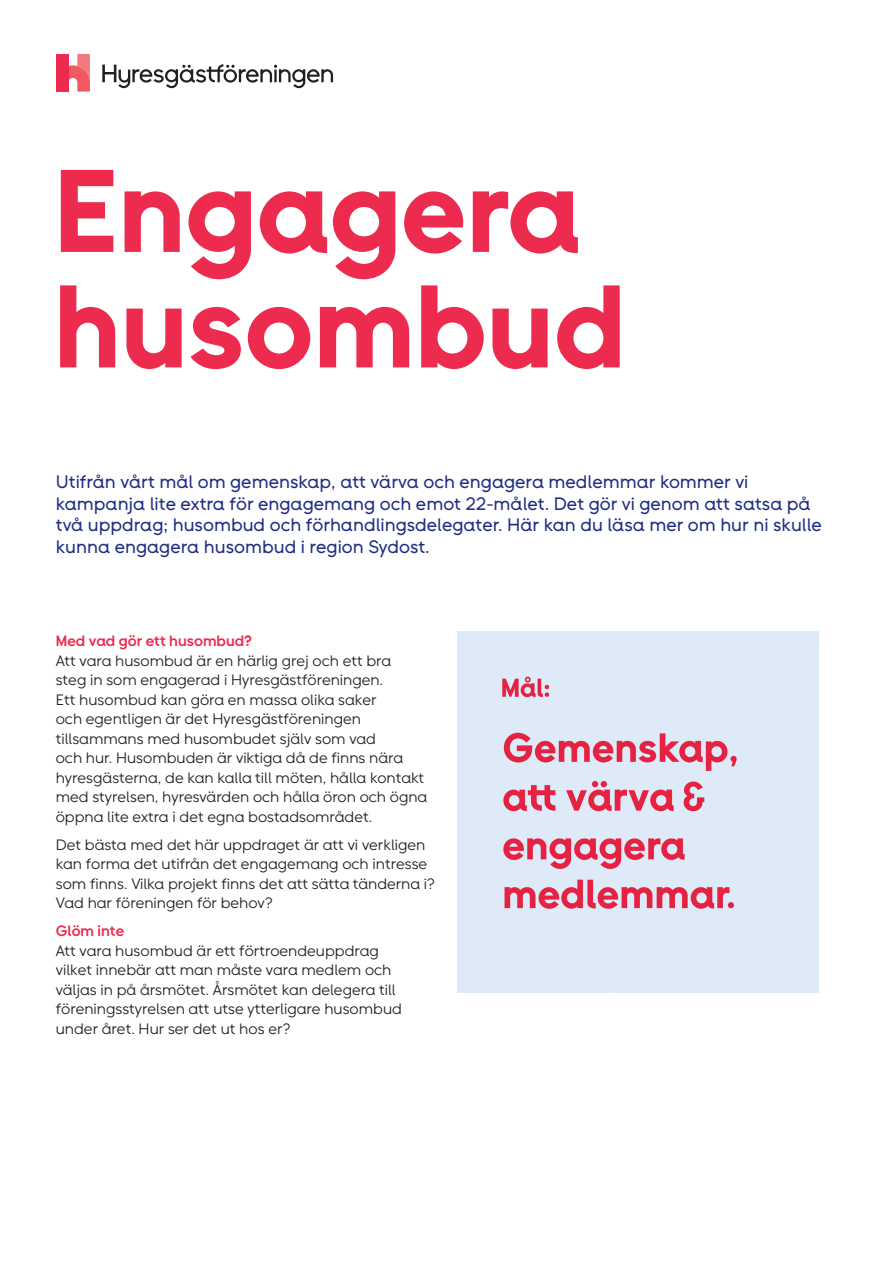
<style>
.page{position:relative;width:893px;height:1263px;background:#fff}
.page>*{position:absolute;margin:0;border:0;box-sizing:border-box;transform-origin:0 0}
.Rubrik_-_innehåll{font:117px/115.5px "Hyra Sans Display";color:#ed2b4e}
.Ingress_-_blå{font:18px/21.6px "Hyra Sans";color:#202e84}
.Brödtext{font:15px/19.5px "Hyra Sans Text";color:#231f20}
.Mellis_-_röd{font:700 15px "Hyra Sans";color:#ed2b4e}
</style>
<div class="page">
<img style="left:457px;top:631px;width:361px;height:361px">
<div style="left:56px;top:54px;width:12px;height:38px;background:#ed2b4e"></div>
<svg style="left:68px;top:54px;width:22px;height:38px"></svg>
<svg style="left:102px;top:64px;width:231px;height:24px"></svg>
<p class="Rubrik_-_innehåll" style="left:54px;top:154px;width:574px">Engagera husombud</p>
<p class="Ingress_-_blå" style="left:56px;top:471px;width:768px">Utifrån vårt mål om gemenskap, att värva och engagera medlemmar kommer vi kampanja lite extra för engagemang och emot 22-målet. Det gör vi genom att satsa på två uppdrag; husombud och förhandlingsdelegater. Här kan du läsa mer om hur ni skulle kunna engagera husombud i region Sydost.</p>
<p class="Mellis_-_röd" style="left:56px;top:632px;width:198px">Med vad gör ett husombud?</p>
<p class="Brödtext" style="left:56px;top:651px;width:373px">Att vara husombud är en härlig grej och ett bra<br>steg in som engagerad i Hyresgästföreningen.<br>Ett husombud kan göra en massa olika saker<br>och egentligen är det Hyresgästföreningen tillsammans med husombudet själv som vad<br>och hur. Husombuden är viktiga då de finns nära hyresgästerna, de kan kalla till möten, hålla kontakt med styrelsen, hyresvärden och hålla öron och ögna öppna lite extra i det egna bostadsområdet.</p>
<p class="Brödtext" style="left:56px;top:835px;width:380px">Det bästa med det här uppdraget är att vi verkligen kan forma det utifrån det engagemang och intresse som finns. Vilka projekt finns det att sätta tänderna i?<br>Vad har föreningen för behov?</p>
<p class="Mellis_-_röd" style="left:56px;top:922px;width:70px">Glöm inte</p>
<p class="Brödtext" style="left:56px;top:941px;width:348px">Att vara husombud är ett förtroendeuppdrag vilket innebär att man måste vara medlem och väljas in på årsmötet. Årsmötet kan delegera till föreningsstyrelsen att utse ytterligare husombud under året. Hur ser det ut hos er?</p>
</div>
